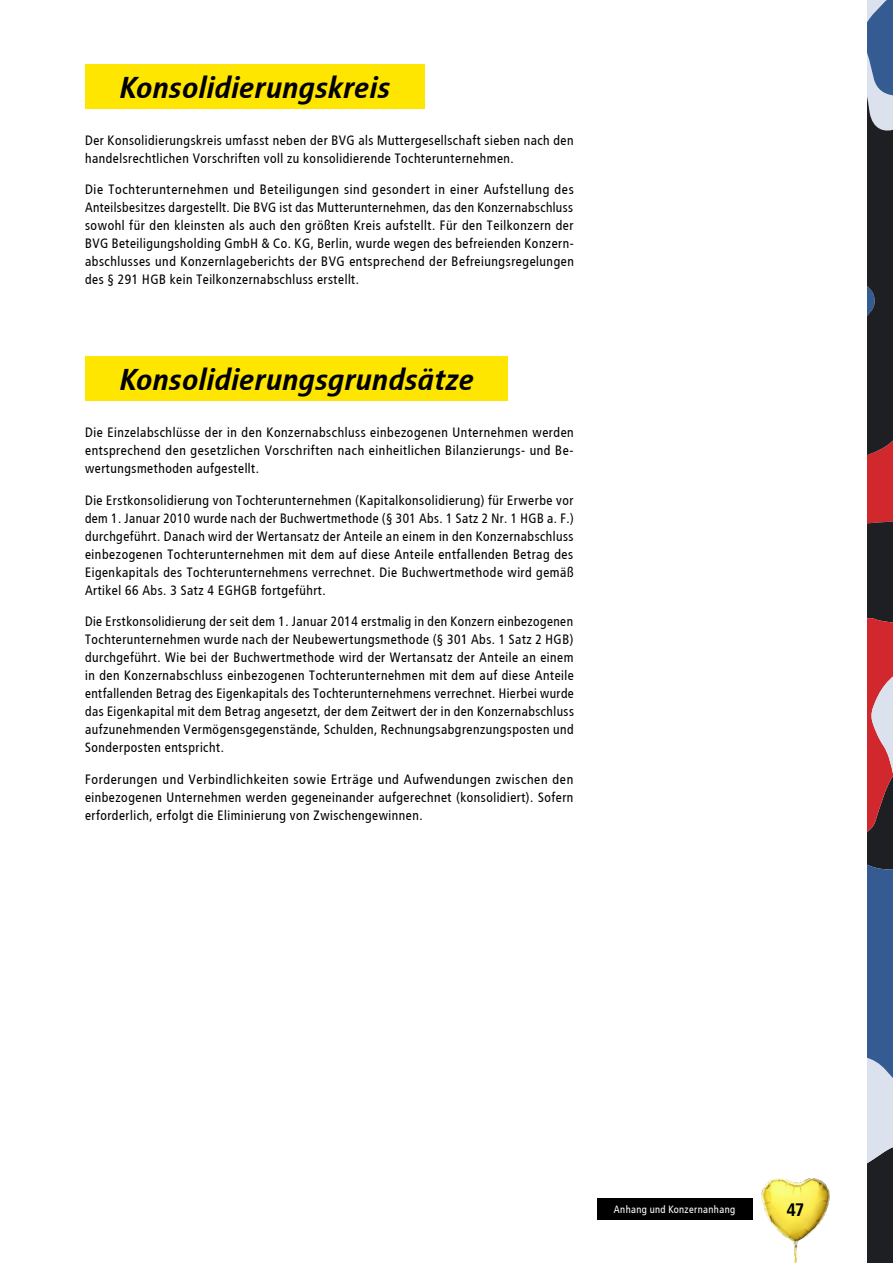
<style>
.page{position:relative;width:893px;height:1263px;background:#fff}
.page>*{position:absolute;margin:0;border:0;box-sizing:border-box;transform-origin:0 0}
.t1{font:italic 700 30px "Transit";color:#000}
.t2{font:700 18px "Transit";color:#000}
.t3{font:13.5px/18px "Transit";color:#000;text-align:justify}
.t4{font:10.5px "Transit";color:#fff}
</style>
<div class="page">
<div style="left:85px;top:64px;width:339px;height:45px;background:#ffe600"></div>
<div style="left:85px;top:356px;width:423px;height:45px;background:#ffe600"></div>
<img style="left:761px;top:1178px;width:69px;height:85px">
<div style="left:597px;top:1198px;width:156px;height:21px;background:#000"></div>
<svg style="left:867px;top:0;width:26px;height:1263px;background:#5c4a5a"></svg>
<h1 class="t1" style="left:119px;top:70px;width:273px">Konsolidierungskreis</h1>
<p class="t3" style="left:85px;top:131px;width:490px">Der Konsolidierungskreis umfasst neben der BVG als Muttergesellschaft sieben nach den handelsrechtlichen Vorschriften voll zu konsolidierende Tochterunternehmen.</p>
<p class="t3" style="left:85px;top:181px;width:491px">Die Tochterunternehmen und Beteiligungen sind gesondert in einer Aufstellung des Anteilsbesitzes dargestellt. Die BVG ist das Mutterunternehmen, das den Konzernabschluss sowohl für den kleinsten als auch den größten Kreis aufstellt. Für den Teilkonzern der BVG Beteiligungsholding GmbH &amp; Co. KG, Berlin, wurde wegen des befreienden Konzern&shy;abschlusses und Konzernlageberichts der BVG entsprechend der Befreiungsregelungen des § 291 HGB kein Teilkonzernabschluss erstellt.</p>
<h1 class="t1" style="left:119px;top:362px;width:356px">Konsolidierungsgrundsätze</h1>
<p class="t3" style="left:85px;top:424px;width:491px">Die Einzelabschlüsse der in den Konzernabschluss einbezogenen Unternehmen werden entsprechend den gesetzlichen Vorschriften nach einheitlichen Bilanzierungs- und Be&shy;wertungsmethoden aufgestellt.</p>
<p class="t3" style="left:85px;top:491px;width:491px">Die Erstkonsolidierung von Tochterunternehmen (Kapitalkonsolidierung) für Erwerbe vor dem 1. Januar 2010 wurde nach der Buchwertmethode (§ 301 Abs. 1 Satz 2 Nr. 1 HGB a. F.) durchgeführt. Danach wird der Wertansatz der Anteile an einem in den Konzernabschluss einbezogenen Tochterunternehmen mit dem auf diese Anteile entfallenden Betrag des Eigenkapitals des Tochterunternehmens verrechnet. Die Buchwertmethode wird gemäß Artikel 66 Abs. 3 Satz 4 EGHGB fortgeführt.</p>
<p class="t3" style="left:85px;top:613px;width:491px">Die Erstkonsolidierung der seit dem 1. Januar 2014 erstmalig in den Konzern einbezogenen Tochterunternehmen wurde nach der Neubewertungsmethode (§ 301 Abs. 1 Satz 2 HGB) durchgeführt. Wie bei der Buchwertmethode wird der Wertansatz der Anteile an einem in den Konzernabschluss einbezogenen Tochterunternehmen mit dem auf diese Anteile entfallenden Betrag des Eigenkapitals des Tochterunternehmens verrechnet. Hierbei wurde das Eigenkapital mit dem Betrag angesetzt, der dem Zeitwert der in den Konzernabschluss aufzunehmenden Vermögensgegenstände, Schulden, Rechnungsabgrenzungsposten und Sonderposten entspricht.</p>
<p class="t3" style="left:85px;top:770px;width:490px">Forderungen und Verbindlichkeiten sowie Erträge und Aufwendungen zwischen den einbezogenen Unternehmen werden gegeneinander aufgerechnet (konsolidiert). Sofern erforderlich, erfolgt die Eliminierung von Zwischengewinnen.</p>
<p class="t4" style="left:614px;top:1203px;width:123px">Anhang und Konzernanhang</p>
<h2 class="t2" style="left:787px;top:1199px;width:19px">47</h2>
</div>
